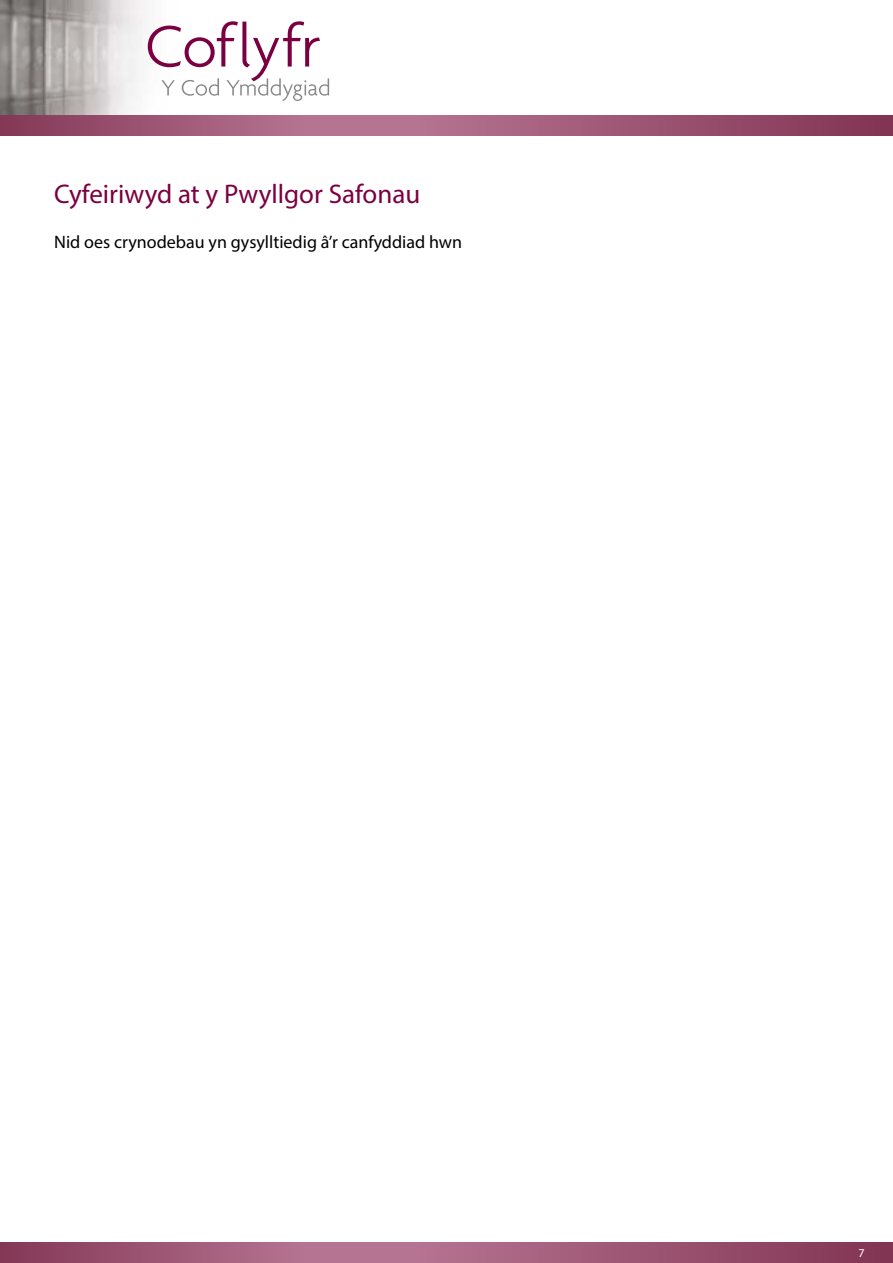
<style>
.page{position:relative;width:893px;height:1263px;background:#fff}
.page>*{position:absolute;margin:0;border:0;box-sizing:border-box;transform-origin:0 0}
.t1{font:27px "Myriad Pro";color:#7b0041}
.t2{font:18px "Myriad Pro";color:#000}
.t3{font:12px "Myriad Pro";color:#fff}
</style>
<div class="page">
<svg style="left:0;top:1242px;width:893px;height:21px;background:#9e5875"></svg>
<img style="left:0;top:0;width:330px;height:115px">
<svg style="left:0;top:115px;width:893px;height:21px;background:#9e5875"></svg>
<svg style="left:148px;top:21px;width:181px;height:80px"></svg>
<h1 class="t1" style="left:54px;top:177px;width:368px">Cyfeiriwyd at y Pwyllgor Safonau</h1>
<p class="t2" style="left:54px;top:231px;width:410px">Nid oes crynodebau yn gysylltiedig â’r canfyddiad hwn</p>
<p class="t3" style="left:858px;top:1245px;width:8px">7</p>
</div>
